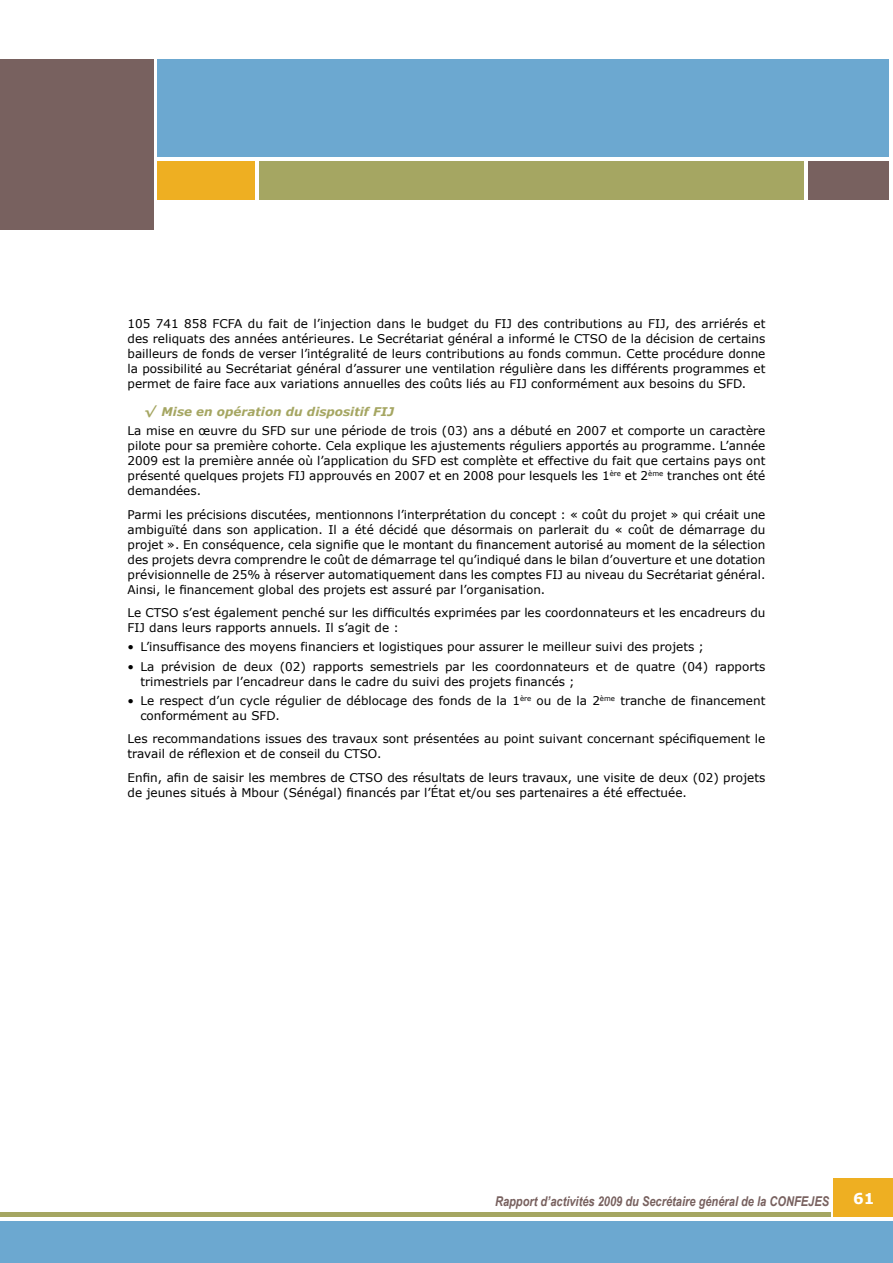
<style>
.page{position:relative;width:893px;height:1263px;background:#fff}
.page>*{position:absolute;margin:0;border:0;box-sizing:border-box;transform-origin:0 0}
.t1{font:700 15px "Verdana";color:#fff}
.t2{font:italic 700 13.5px "Arial Narrow";color:#78615f}
.t3{font:12px/15px "Verdana";color:#000}
.t4{font:italic 700 12px "Verdana";color:#a5a662}
</style>
<div class="page">
<div style="left:0;top:1221px;width:893px;height:42px;background:#6ca8d0"></div>
<div style="left:157px;top:162px;width:98px;height:38px;background:#eeaf22"></div>
<div style="left:833px;top:1178px;width:60px;height:39px;background:#eeaf22"></div>
<div style="left:808px;top:162px;width:81px;height:38px;background:#78615f"></div>
<div style="left:259px;top:162px;width:545px;height:38px;background:#a5a662"></div>
<div style="left:157px;top:60px;width:732px;height:97px;background:#6ca8d0"></div>
<div style="left:0;top:60px;width:153px;height:170px;background:#78615f"></div>
<hr style="left:0;top:1212px;width:831px;height:4px;background:#a5a662">
<p class="t3" style="left:128px;top:316px;width:639px;text-align:justify">105 741 858 FCFA du fait de l’injection dans le budget du FIJ des contributions au FIJ, des arriérés et des reliquats des années antérieures. Le Secrétariat général a informé le CTSO de la décision de certains bailleurs de fonds de verser l’intégralité de leurs contributions au fonds commun. Cette procédure donne la possibilité au Secrétariat général d’assurer une ventilation régulière dans les différents programmes et permet de faire face aux variations annuelles des coûts liés au FIJ conformément aux besoins du SFD.</p>
<p class="t4" style="left:145px;top:404px;width:251px">√ Mise en opération du dispositif FIJ</p>
<p class="t3" style="left:128px;top:423px;width:639px;text-align:justify">La mise en œuvre du SFD sur une période de trois (03) ans a débuté en 2007 et comporte un caractère pilote pour sa première cohorte. Cela explique les ajustements réguliers apportés au programme. L’année 2009 est la première année où l’application du SFD est complète et effective du fait que certains pays ont présenté quelques projets FIJ approuvés en 2007 et en 2008 pour lesquels les 1<sup>ère</sup> et 2<sup>ème</sup> tranches ont été demandées.</p>
<p class="t3" style="left:128px;top:506px;width:639px;text-align:justify">Parmi les précisions discutées, mentionnons l’interprétation du concept : « coût du projet » qui créait une ambiguïté dans son application. Il a été décidé que désormais on parlerait du « coût de démarrage du projet ». En conséquence, cela signifie que le montant du financement autorisé au moment de la sélection des projets devra comprendre le coût de démarrage tel qu’indiqué dans le bilan d’ouverture et une dotation prévisionnelle de 25% à réserver automatiquement dans les comptes FIJ au niveau du Secrétariat général.<br>Ainsi, le financement global des projets est assuré par l’organisation.</p>
<p class="t3" style="left:128px;top:605px;width:639px">Le CTSO s’est également penché sur les difficultés exprimées par les coordonnateurs et les encadreurs du<br>FIJ dans leurs rapports annuels. Il s’agit de :</p>
<p class="t3" style="left:128px;top:639px;width:578px">• L’insuffisance des moyens financiers et logistiques pour assurer le meilleur suivi des projets ;</p>
<p class="t3" style="left:140px;top:658px;width:627px;text-indent:-13px">• La prévision de deux (02) rapports semestriels par les coordonnateurs et de quatre (04) rapports trimestriels par l’encadreur dans le cadre du suivi des projets financés ;</p>
<p class="t3" style="left:140px;top:693px;width:627px;text-indent:-13px">• Le respect d’un cycle régulier de déblocage des fonds de la 1<sup>ère</sup> ou de la 2<sup>ème</sup> tranche de financement conformément au SFD.</p>
<p class="t3" style="left:128px;top:731px;width:639px">Les recommandations issues des travaux sont présentées au point suivant concernant spécifiquement le travail de réflexion et de conseil du CTSO.</p>
<p class="t3" style="left:128px;top:770px;width:639px">Enfin, afin de saisir les membres de CTSO des résultats de leurs travaux, une visite de deux (02) projets de jeunes situés à Mbour (Sénégal) financés par l’État et/ou ses partenaires a été effectuée.</p>
<p class="t2" style="left:495px;top:1194px;width:336px">Rapport d’activités 2009 du Secrétaire général de la CONFEJES</p>
<p class="t1" style="left:853px;top:1189px;width:23px">61</p>
<p class="t1" style="left:838px;top:1196px;width:23px">61</p>
</div>
